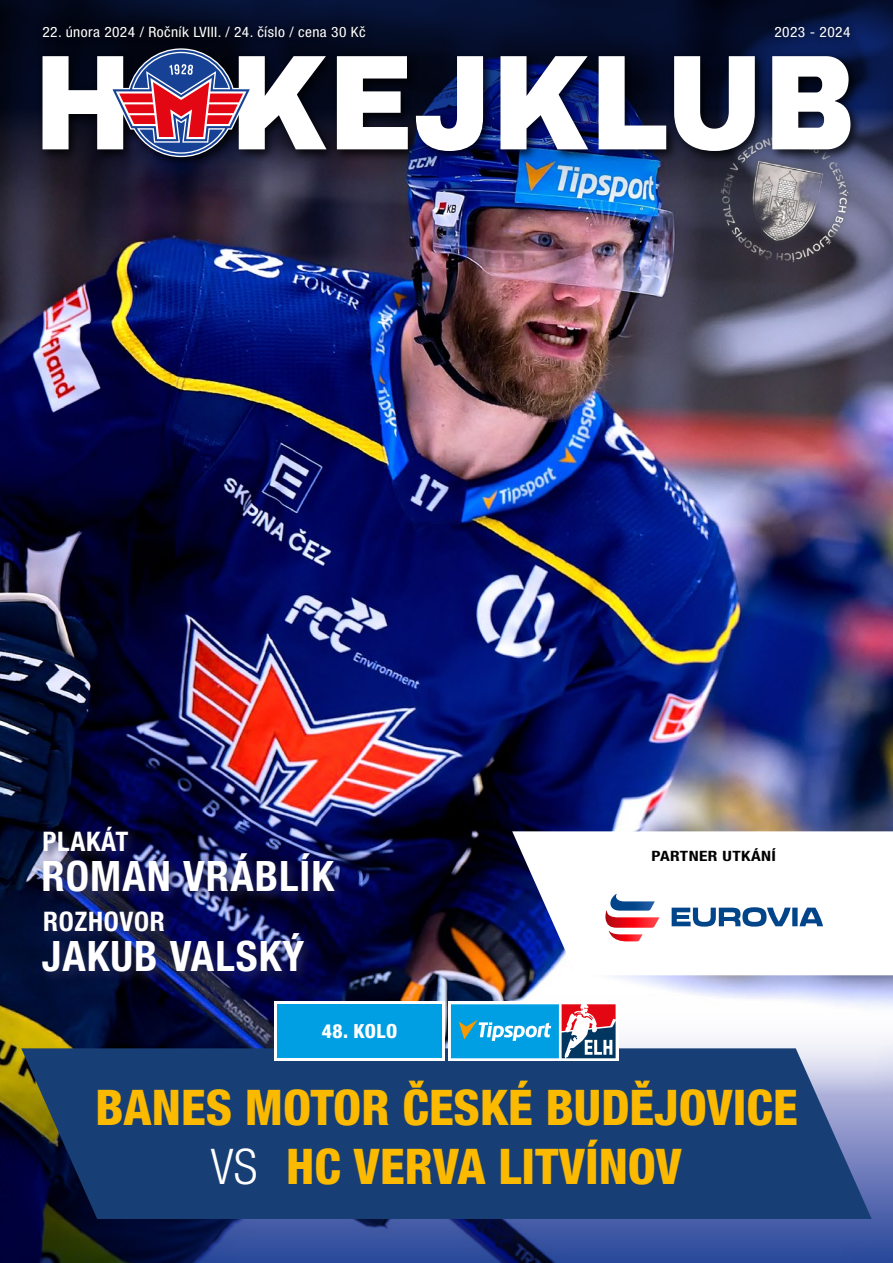
<style>
.page{position:relative;width:893px;height:1263px;background:#fff}
.page>*{position:absolute;margin:0;border:0;box-sizing:border-box;transform-origin:0 0}
.t1{font:800 condensed 49.2px/59.7px "Helvetica Neue LT Pro";color:#fbba00;text-align:center}
.t2{font:700 condensed 42px "Helvetica Neue LT Pro";letter-spacing:.025em;color:#fff}
.t3{font:700 condensed 27px "Helvetica Neue LT Pro";letter-spacing:.025em;color:#fff}
.t4{font:800 condensed 19.5px "Helvetica Neue LT Pro";letter-spacing:.025em;color:#fff}
.t5{font:condensed 14.25px "Helvetica Neue LT Pro";letter-spacing:.025em;color:#fff;scale:1.08 1}
.t6{font:700 condensed 14.25px "Helvetica Neue LT Pro";letter-spacing:.025em;color:#000;scale:1.22 1}
.s1{font-weight:300;color:#fff}
</style>
<div class="page">
<img style="left:0;top:215px;width:893px;height:773px">
<img style="left:0;top:0;width:893px;height:215px">
<svg style="left:0;top:988px;width:893px;height:275px"></svg>
<svg style="left:21px;top:1048px;width:851px;height:171px;fill:#183f75"></svg>
<div style="left:36px;top:19px;width:337px;height:26px;background:#000;opacity:.75"></div>
<div style="left:767px;top:19px;width:90px;height:26px;background:#000;opacity:.75"></div>
<div style="left:40px;top:822px;width:100px;height:41px;background:#262957;opacity:.75"></div>
<div style="left:40px;top:849px;width:306px;height:55px;background:#262957;opacity:.75"></div>
<div style="left:41px;top:907px;width:135px;height:36px;background:#262957;opacity:.75"></div>
<div style="left:39px;top:930px;width:277px;height:54px;background:#262957;opacity:.75"></div>
<img style="left:719px;top:170px;width:131px;height:94px">
<div style="left:448px;top:1001px;width:170px;height:60px;background:linear-gradient(to right,#feffff,#fff)"></div>
<svg style="left:451px;top:1004px;width:165px;height:54px"></svg>
<div style="left:275px;top:1001px;width:170px;height:60px;background:#fff"></div>
<div style="left:277px;top:1004px;width:165px;height:54px;background:#009fe3"></div>
<div style="left:39px;top:44px;width:824px;height:126px;background:#000;opacity:.75"></div>
<svg style="left:337px;top:56px;width:71px;height:93px"></svg>
<svg style="left:416px;top:56px;width:67px;height:95px"></svg>
<svg style="left:500px;top:56px;width:88px;height:93px"></svg>
<svg style="left:599px;top:56px;width:67px;height:93px"></svg>
<svg style="left:674px;top:56px;width:81px;height:95px"></svg>
<svg style="left:772px;top:56px;width:78px;height:93px"></svg>
<svg style="left:43px;top:48px;width:283px;height:109px"></svg>
<svg style="left:512px;top:831px;width:381px;height:144px"></svg>
<svg style="left:672px;top:883px;width:221px;height:44px"></svg>
<svg style="left:605px;top:894px;width:54px;height:47px"></svg>
<p class="t5" style="left:43px;top:24px;width:301px">22. února 2024 / Ročník LVIII. / 24. číslo / cena 30 Kč</p>
<p class="t5" style="left:774px;top:24px;width:72px">2023 - 2024</p>
<h3 class="t3" style="left:43px;top:825px;width:87px">PLAKÁT</h3>
<h2 class="t2" style="left:41px;top:850px;width:294px">ROMAN VRÁBLÍK</h2>
<h3 class="t3" style="left:43px;top:905px;width:123px">ROZHOVOR</h3>
<h2 class="t2" style="left:42px;top:931px;width:264px">JAKUB VALSKÝ</h2>
<h3 class="t4" style="left:322px;top:1019px;width:77px">48. KOLO</h3>
<p class="t6" style="left:651px;top:847px;width:104px">PARTNER UTKÁNÍ</p>
<h1 class="t1" style="left:95px;top:1076px;width:704px">BANES MOTOR ČESKÉ BUDĚJOVICE<br><span class="s1">VS</span> HC VERVA LITVÍNOV</h1>
</div>
